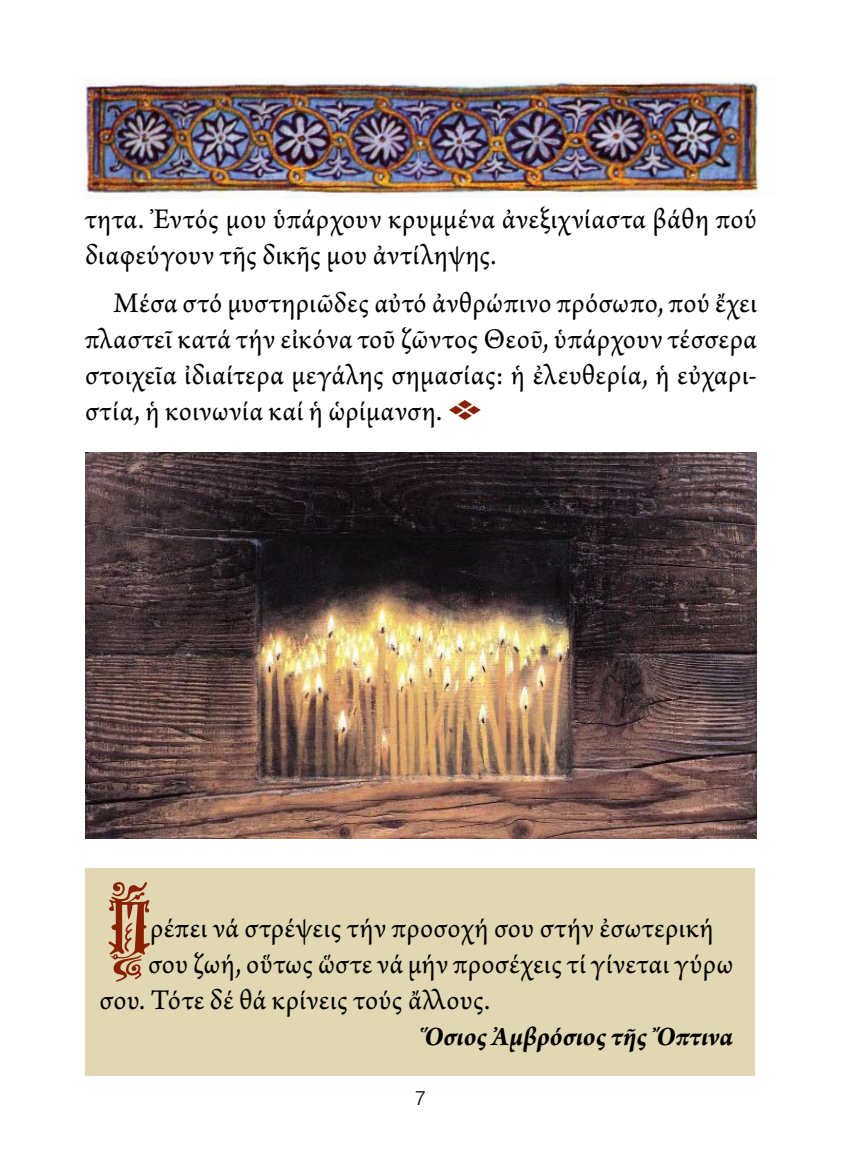
<style>
.page{position:relative;width:842px;height:1163px;background:#fff}
.page>*{position:absolute;margin:0;border:0;box-sizing:border-box;transform-origin:0 0}
.t1{font:100px "Mg Konstantinos";color:#8a2003}
.t2{font:30px/36px "Arno Pro";letter-spacing:.02em;color:#000}
.t3{font:italic 700 28px "Arno Pro";letter-spacing:-.005em;color:#000}
.t4{font:300 20px "UB Helvetica";color:#000}
.s1{font-family:"Type Embellishments One Let Plain";color:#8a2003}
</style>
<div class="page">
<img style="left:85px;top:79px;width:675px;height:120px">
<img style="left:85px;top:452px;width:672px;height:386px">
<div style="left:85px;top:867px;width:670px;height:207px;background:#e2d7b3"></div>
<p class="t2" style="left:85px;top:203px;width:673px">τητα. Ἐντός μου ὑπάρχουν κρυμμένα ἀνεξιχνίαστα βάθη πού διαφεύγουν τῆς δικῆς μου ἀντίληψης.</p>
<p class="t2" style="left:85px;top:286px;width:673px;text-align:justify;text-indent:28px">Μέσα στό μυστηριῶδες αὐτό ἀνθρώπινο πρόσωπο, πού ἔχει πλαστεῖ κατά τήν εἰκόνα τοῦ ζῶντος Θεοῦ, ὑπάρχουν τέσσερα στοιχεῖα ἰδιαίτερα μεγάλης σημασίας: ἡ ἐλευθερία, ἡ εὐχαρι&shy;στία, ἡ κοινωνία καί ἡ ὡρίμανση. <span class="s1">E</span></p>
<h1 class="t1" style="left:109px;top:881px;width:48px">p</h1>
<p class="t2" style="left:150px;top:911px;width:565px">ρέπει νά στρέψεις τήν προσοχή σου στήν ἐσωτερική</p>
<p class="t2" style="left:148px;top:947px;width:587px">σου ζωή, οὕτως ὥστε νά μήν προσέχεις τί γίνεται γύρω</p>
<p class="t2" style="left:100px;top:983px;width:392px">σου. Τότε δέ θά κρίνεις τούς ἄλλους.</p>
<p class="t3" style="left:420px;top:1019px;width:315px">Ὅσιος Ἀμβρόσιος τῆς Ὄπτινα</p>
<p class="t4" style="left:415px;top:1085px;width:12px">7</p>
</div>
